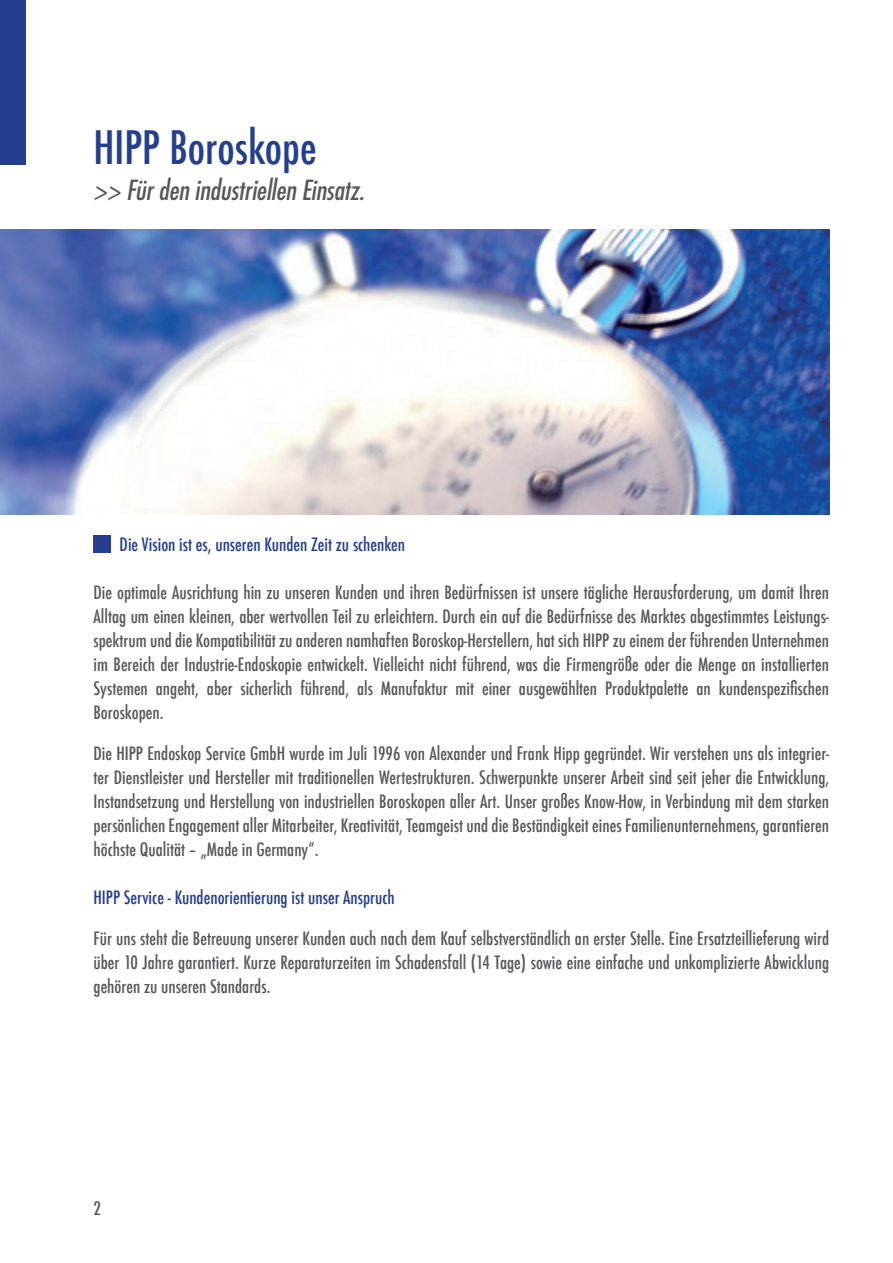
<style>
.page{position:relative;width:893px;height:1263px;background:#fff}
.page>*{position:absolute;margin:0;border:0;box-sizing:border-box;transform-origin:0 0}
.t1{font:500 condensed 45px "Futura";color:#253f8e}
.t2{font:italic condensed 27px "Futura Std";color:#57585a}
.t3{font:500 condensed 18px/24px "Futura";color:#57585a;text-align:justify}
.t4{font:500 condensed 18px "Futura";color:#253f8e}
</style>
<div class="page">
<img style="left:0;top:229px;width:829px;height:285px">
<div style="left:94px;top:535px;width:17px;height:17px;background:#253f8e"></div>
<div style="left:0;top:0;width:26px;height:165px;background:#253f8e"></div>
<h1 class="t1" style="left:94px;top:119px;width:225px">HIPP Boroskope</h1>
<h2 class="t2" style="left:94px;top:174px;width:272px">&gt;&gt; Für den industriellen Einsatz.</h2>
<p class="t4" style="left:120px;top:533px;width:287px">Die Vision ist es, unseren Kunden Zeit zu schenken</p>
<p class="t3" style="left:94px;top:580px;width:737px">Die optimale Ausrichtung hin zu unseren Kunden und ihren Bedürfnissen ist unsere tägliche Herausforderung, um damit Ihren Alltag um einen kleinen, aber wertvollen Teil zu erleichtern. Durch ein auf die Bedürfnisse des Marktes abgestimmtes Leistungs&shy;spektrum und die Kompatibilität zu anderen namhaften Boroskop-Herstellern, hat sich HIPP zu einem der führenden Unternehmen im Bereich der Industrie-Endoskopie entwickelt. Vielleicht nicht führend, was die Firmengröße oder die Menge an installierten Systemen angeht, aber sicherlich führend, als Manufaktur mit einer ausgewählten Produktpalette an kundenspezifischen Boroskopen.</p>
<p class="t3" style="left:94px;top:741px;width:737px">Die Hipp Endoskop Service GmbH wurde im Juli 1996 von Alexander und Frank Hipp gegründet. Wir verstehen uns als integrier&shy;ter Dienstleister und Hersteller mit traditionellen Wertestrukturen. Schwerpunkte unserer Arbeit sind seit jeher die Entwicklung, Instandsetzung und Herstellung von industriellen Boroskopen aller Art. Unser großes Know-How, in Verbindung mit dem starken persönlichen Engagement aller Mitarbeiter, Kreativität, Teamgeist und die Beständigkeit eines Familienunternehmens, garantieren höchste Qualität – „Made in Germany“.</p>
<p class="t4" style="left:94px;top:885px;width:303px">HIPP Service - Kundenorientierung ist unser Anspruch</p>
<p class="t3" style="left:94px;top:926px;width:737px">Für uns steht die Betreuung unserer Kunden auch nach dem Kauf selbstverständlich an erster Stelle. Eine Ersatzteillieferung wird über 10 Jahre garantiert. Kurze Reparaturzeiten im Schadensfall (14 Tage) sowie eine einfache und unkomplizierte Abwicklung gehören zu unseren Standards.</p>
<p class="t3" style="left:94px;top:1197px;width:9px">2</p>
</div>
